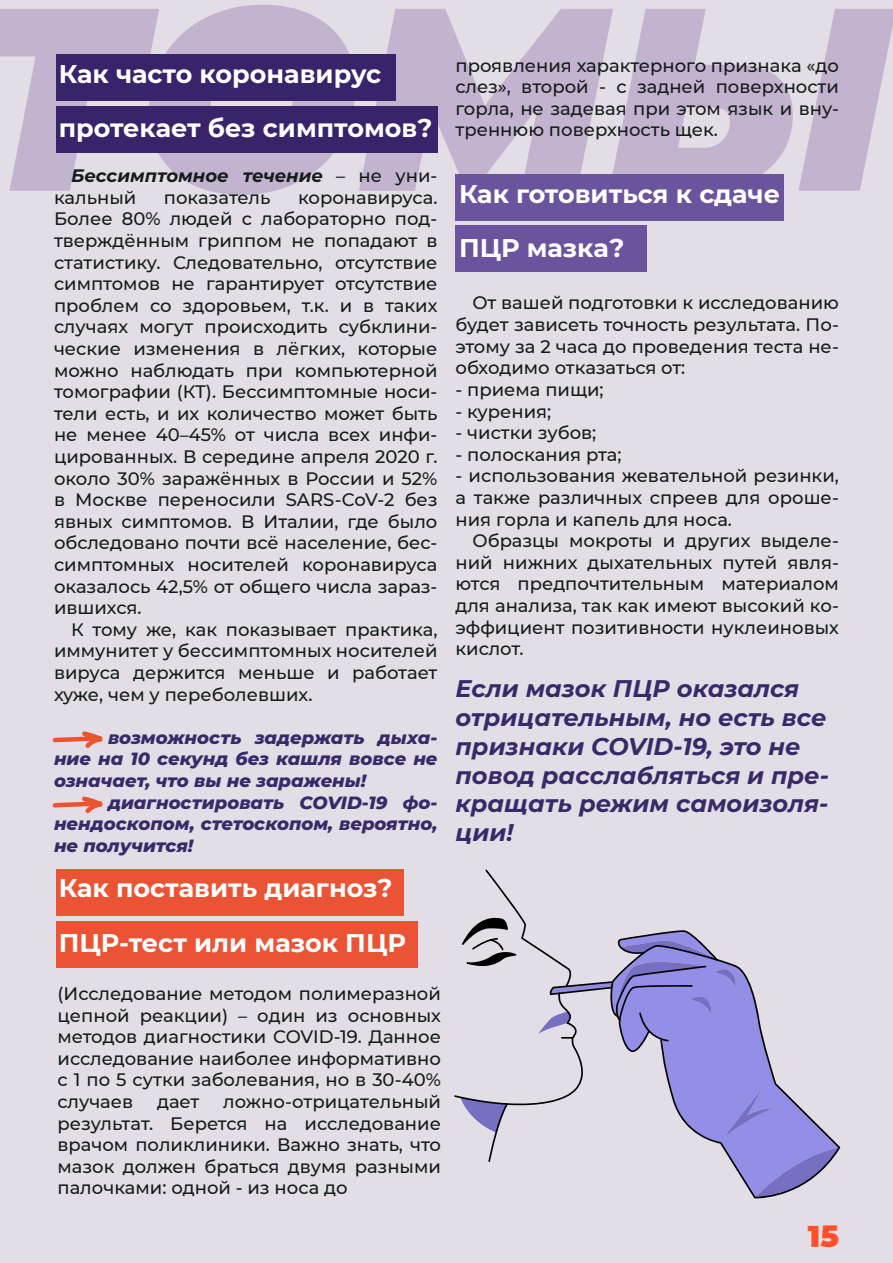
<style>
.page{position:relative;width:893px;height:1263px;background:#e3dee6}
.page>*{position:absolute;margin:0;border:0;box-sizing:border-box;transform-origin:0 0}
.t1{font:900 30px "Montserrat";color:#ff522b}
.t2{font:700 25.5px/54px "Montserrat";color:#fff}
.t3{font:italic 700 24px/28.8px "Montserrat";color:#382969}
.t4{font:500 18px/21.6px "Montserrat";color:#151b19;text-align:justify}
.t5{font:italic 800 18px/21.6px "Montserrat";color:#382969;text-align:justify}
.t6{font:italic 700 18px/21.6px "Montserrat";color:#151b19}
.s1{font-weight:500;font-style:normal}
</style>
<div class="page">
<svg style="left:0;top:5px;width:355px;height:190px"></svg>
<svg style="left:359px;top:9px;width:250px;height:182px;fill:#c2b3cf"></svg>
<svg style="left:609px;top:9px;width:284px;height:182px;fill:#c2b3cf"></svg>
<svg style="left:454px;top:869px;width:386px;height:330px"></svg>
<div style="left:56px;top:106px;width:381px;height:47px;background:#38246b"></div>
<div style="left:56px;top:54px;width:339px;height:47px;background:#38246b"></div>
<div style="left:56px;top:921px;width:362px;height:47px;background:#ea5434"></div>
<div style="left:56px;top:870px;width:348px;height:46px;background:#ea5434"></div>
<svg style="left:52px;top:731px;width:51px;height:17px"></svg>
<svg style="left:52px;top:796px;width:51px;height:18px"></svg>
<div style="left:455px;top:225px;width:192px;height:47px;background:#69549d"></div>
<div style="left:455px;top:174px;width:329px;height:46px;background:#69549d"></div>
<h2 class="t2" style="left:59px;top:46px;width:375px">Как часто коронавирус протекает без симптомов?</h2>
<p class="t6" style="left:54px;top:164px;width:385px;text-indent:17px">Бессимптомное течение <span class="s1">– не уни&shy;кальный</span></p>
<p class="t4" style="left:164px;top:186px;width:108px">показатель</p>
<p class="t4" style="left:54px;top:186px;width:385px;text-indent:244px">коронавируса.<br>Более 80% людей с лабораторно под&shy;тверждённым гриппом не попадают в статистику. Следовательно, отсутствие симптомов не гарантирует отсутствие проблем со здоровьем, т.к. и в таких случаях могут происходить субклини&shy;ческие изменения в лёгких, которые можно наблюдать при компьютерной томографии (КТ). Бессимптомные носи&shy;тели есть, и их количество может быть не менее 40–45% от числа всех инфи&shy;цированных. В середине апреля 2020 г. около 30% заражённых в России и 52% в Москве переносили SARS-CoV-2 без явных симптомов. В Италии, где было обследовано почти всё население, бес&shy;симптомных носителей коронавируса оказалось 42,5% от общего числа зараз&shy;ившихся.</p>
<p class="t4" style="left:54px;top:618px;width:385px;text-indent:17px">К тому же, как показывает практика, иммунитет у бессимптомных носителей вируса держится меньше и работает хуже, чем у переболевших.</p>
<p class="t5" style="left:54px;top:726px;width:385px;text-indent:54px">возможность задержать дыха&shy;ние на 10 секунд без кашля вовсе не означает, что вы не заражены!</p>
<p class="t5" style="left:54px;top:790px;width:385px;text-indent:54px">диагностировать COVID-19 фо&shy;нендоскопом, стетоскопом, вероятно, не получится!</p>
<h2 class="t2" style="left:59px;top:860px;width:349px">Как поставить диагноз?<br>ПЦР-тест или мазок ПЦР</h2>
<p class="t4" style="left:58px;top:982px;width:385px">(Исследование методом полимеразной цепной реакции) – один из основных методов диагностики COVID-19. Данное исследование наиболее информативно с 1 по 5 сутки заболевания, но в 30-40% случаев</p>
<p class="t4" style="left:58px;top:1090px;width:385px;text-indent:166px">ложно-отрицательный результат. Берется на исследование врачом поликлиники. Важно знать, что мазок должен браться двумя разными палочками: одной - из носа до</p>
<p class="t4" style="left:157px;top:1090px;width:44px">дает</p>
<p class="t4" style="left:455px;top:54px;width:385px">проявления характерного признака «до слез», второй - с задней поверхности горла, не задевая при этом язык и вну&shy;треннюю поверхность щек.</p>
<h2 class="t2" style="left:459px;top:165px;width:323px">Как готовиться к сдаче<br>ПЦР мазка?</h2>
<p class="t4" style="left:455px;top:292px;width:385px;text-indent:17px">От вашей подготовки к исследованию будет зависеть точность результата. По&shy;этому за 2 часа до проведения теста не&shy;обходимо отказаться от:</p>
<p class="t4" style="left:455px;top:378px;width:150px">- приема пищи;</p>
<p class="t4" style="left:455px;top:400px;width:97px">- курения;</p>
<p class="t4" style="left:455px;top:421px;width:142px">- чистки зубов;</p>
<p class="t4" style="left:455px;top:443px;width:168px">- полоскания рта;</p>
<p class="t4" style="left:455px;top:464px;width:385px">- использования жевательной резинки, а также различных спреев для ороше&shy;ния горла и капель для носа.</p>
<p class="t4" style="left:455px;top:529px;width:385px;text-indent:17px">Образцы мокроты и других выделе&shy;ний нижних дыхательных путей явля&shy;ются предпочтительным материалом для анализа, так как имеют высокий ко&shy;эффициент позитивности нуклеиновых кислот.</p>
<h3 class="t3" style="left:455px;top:673px;width:375px">Если мазок ПЦР оказался отрицательным, но есть все признаки COVID-19, это не повод расслабляться и пре&shy;кращать режим самоизоля&shy;ции!</h3>
<h1 class="t1" style="left:808px;top:1213px;width:33px">15</h1>
</div>
